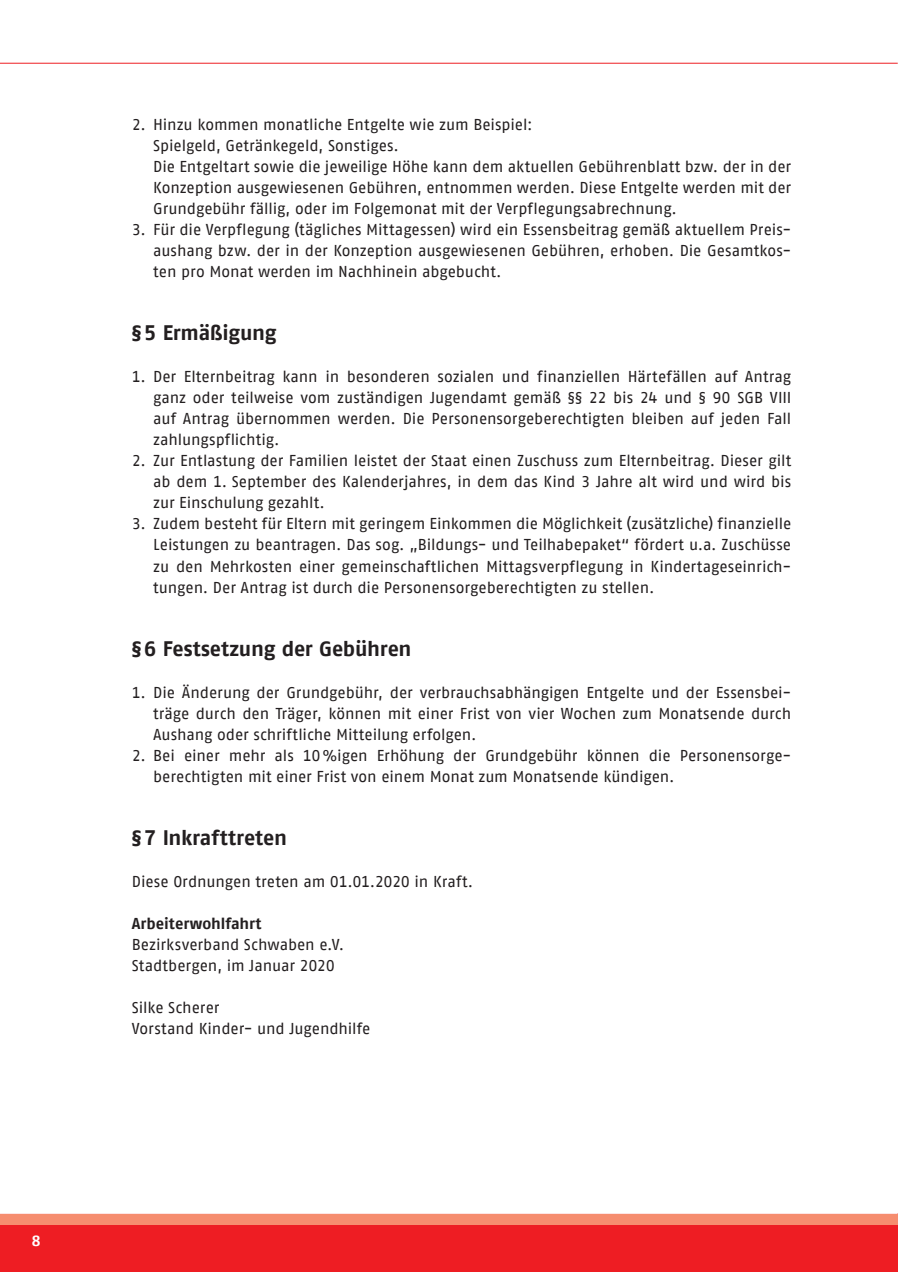
<style>
.page{position:relative;width:902px;height:1272px;background:#fff}
.page>*{position:absolute;margin:0;border:0;box-sizing:border-box;transform-origin:0 0}
.t1{font:700 21px "AWO Fago Office";letter-spacing:-.015em;color:#231f20}
.t2{font:15.75px/21px "AWO Fago Office";letter-spacing:-.005em;color:#231f20;text-align:justify}
.t3{font:700 15.75px "AWO Fago Office";color:#231f20}
.t4{font:700 15px "AWO Fago Office";color:#fff}
</style>
<div class="page">
<div style="left:0;top:1213px;width:897px;height:58px;background:#ee1d23"></div>
<div style="left:0;top:1213px;width:897px;height:11px;background:#f68d6f"></div>
<hr style="left:0;top:63px;width:897px;height:1px;background:#ee1d23">
<p class="t4" style="left:32px;top:1231px;width:10px">8</p>
<p class="t2" style="left:153px;top:114px;width:639px;text-align:left;text-indent:-21px">2. Hinzu kommen monatliche Entgelte wie zum Beispiel:<br>Spielgeld, Getränkegeld, Sonstiges.<br>Die Entgeltart sowie die jeweilige Höhe kann dem aktuellen Gebührenblatt bzw. der in der Konzeption ausgewiesenen Gebühren, entnommen werden. Diese Entgelte werden mit der Grundgebühr fällig, oder im Folgemonat mit der Verpflegungsabrechnung.</p>
<p class="t2" style="left:153px;top:219px;width:639px;text-indent:-21px">3. Für die Verpflegung (tägliches Mittagessen) wird ein Essensbeitrag gemäß aktuellem Preis&shy;aushang bzw. der in der Konzeption ausgewiesenen Gebühren, erhoben. Die Gesamtkos&shy;ten pro Monat werden im Nachhinein abgebucht.</p>
<h1 class="t1" style="left:132px;top:321px;width:146px">§ 5 Ermäßigung</h1>
<p class="t2" style="left:153px;top:366px;width:639px;text-indent:-21px">1. Der Elternbeitrag kann in besonderen sozialen und finanziellen Härtefällen auf Antrag ganz oder teilweise vom zuständigen Jugendamt gemäß §§ 22 bis 24 und § 90 SGB VIII auf Antrag übernommen werden. Die Personensorgeberechtigten bleiben auf jeden Fall zahlungspflichtig.</p>
<p class="t2" style="left:153px;top:450px;width:639px;text-indent:-21px">2. Zur Entlastung der Familien leistet der Staat einen Zuschuss zum Elternbeitrag. Dieser gilt ab dem 1. September des Kalenderjahres, in dem das Kind 3 Jahre alt wird und wird bis zur Einschulung gezahlt.</p>
<p class="t2" style="left:153px;top:513px;width:639px;text-indent:-21px">3. Zudem besteht für Eltern mit geringem Einkommen die Möglichkeit (zusätzliche) finanzielle Leistungen zu beantragen. Das sog. „Bildungs- und Teilhabepaket“ fördert u.a. Zuschüsse zu den Mehrkosten einer gemeinschaftlichen Mittagsverpflegung in Kindertageseinrich&shy;tungen. Der Antrag ist durch die Personensorgeberechtigten zu stellen.</p>
<h1 class="t1" style="left:132px;top:636px;width:281px">§ 6 Festsetzung der Gebühren</h1>
<p class="t2" style="left:153px;top:681px;width:639px;text-indent:-21px">1. Die Änderung der Grundgebühr, der verbrauchsabhängigen Entgelte und der Essensbei&shy;träge durch den Träger, können mit einer Frist von vier Wochen zum Monatsende durch Aushang oder schriftliche Mit teilung erfolgen.</p>
<p class="t2" style="left:153px;top:744px;width:639px;text-indent:-21px">2. Bei einer mehr als 10 %igen Erhöhung der Grundgebühr können die Personensorge&shy;berechtigten mit einer Frist von einem Monat zum Monatsende kündigen.</p>
<h1 class="t1" style="left:132px;top:825px;width:157px">§ 7 Inkrafttreten</h1>
<p class="t2" style="left:132px;top:870px;width:342px">Diese Ordnungen treten am 01.01.2020 in Kraft.</p>
<p class="t3" style="left:132px;top:914px;width:131px">Arbeiterwohlfahrt</p>
<p class="t2" style="left:132px;top:933px;width:214px">Bezirksverband Schwaben e.V.<br>Stadtbergen, im Januar 2020</p>
<p class="t2" style="left:132px;top:996px;width:240px">Silke Scherer<br>Vorstand Kinder- und Jugendhilfe</p>
</div>
